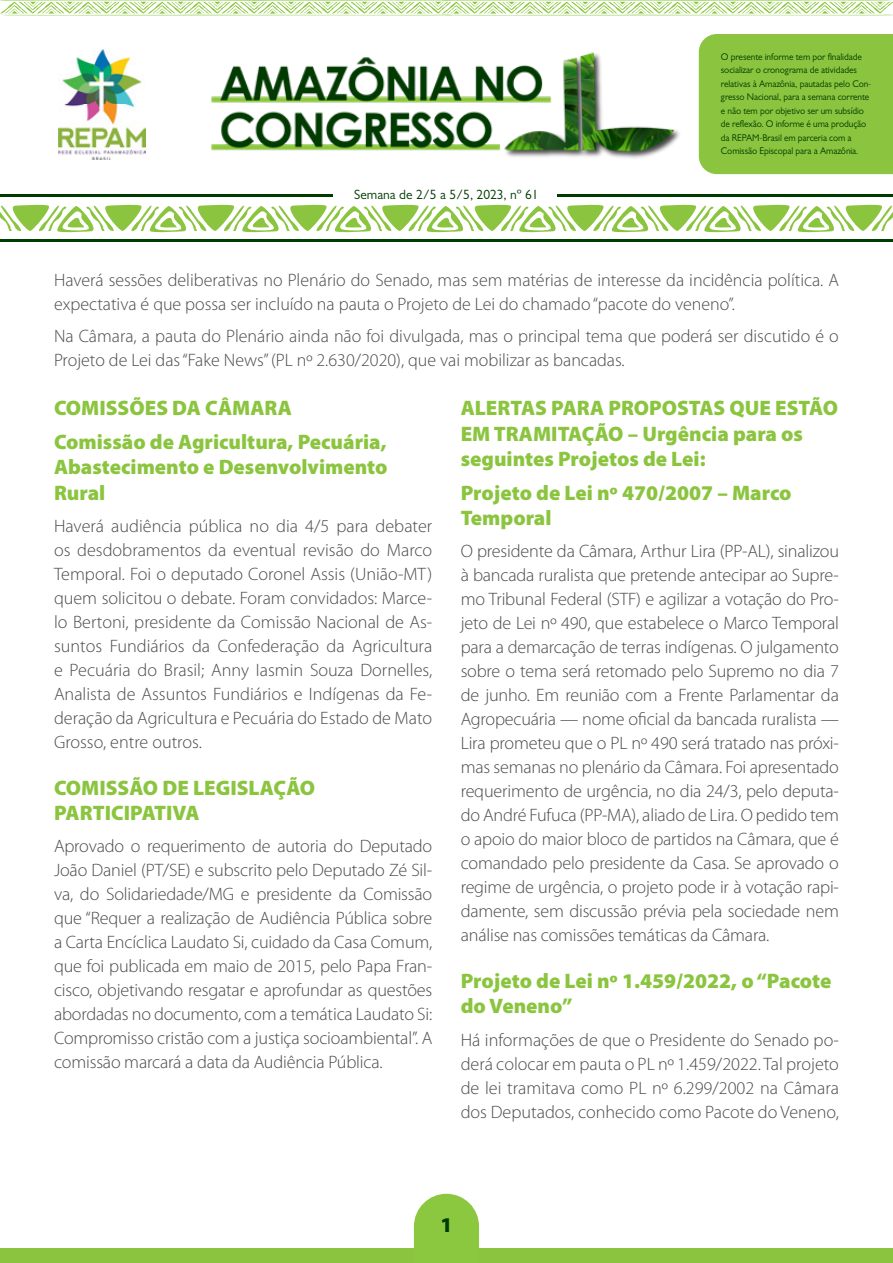
<style>
.page{position:relative;width:893px;height:1263px;background:#fff}
.page>*{position:absolute;margin:0;border:0;box-sizing:border-box;transform-origin:0 0}
.t1{font:900 21px/25.2px "Myriad Pro";color:#8bc53f}
.t2{font:900 21px "Myriad Pro";color:#003b00}
.t3{font:300 18px/24px "Myriad Pro";color:#4a4a49;text-align:justify}
.t4{font:13.5px "Gill Sans MT Pro";color:#003b00}
.t5{font:9.75px/13.5px "Gill Sans MT Pro";letter-spacing:-.01em;color:#003b00;scale:.96 1}
</style>
<div class="page">
<div style="left:0;top:1248px;width:893px;height:15px;background:#8bc53f"></div>
<div style="left:699px;top:34px;width:194px;height:140px;background:#8bc53f"></div>
<svg style="left:0;top:204px;width:893px;height:29px"></svg>
<img style="left:59px;top:49px;width:86px;height:111px">
<hr style="left:0;top:240px;width:893px;height:2px;background:#003b00">
<hr style="left:0;top:194px;width:332px;height:2px;background:#003b00">
<hr style="left:558px;top:194px;width:335px;height:2px;background:#003b00">
<svg style="left:0;top:0;width:893px;height:16px"></svg>
<svg style="left:414px;top:1194px;width:65px;height:54px"></svg>
<img style="left:211px;top:52px;width:469px;height:106px">
<p class="t4" style="left:354px;top:187px;width:186px">Semana de 2/5 a 5/5, 2023, nº 61</p>
<p class="t5" style="left:721px;top:50px;width:158px">O presente informe tem por finalidade socializar o cronograma de atividades relativas à Amazônia, pautadas pelo Con&shy;gresso Nacional, para a semana corrente e não tem por objetivo ser um subsídio de reflexão. O informe é uma produção da REPAM-Brasil em parceria com a Comissão Episcopal para a Amazônia.</p>
<p class="t3" style="left:54px;top:268px;width:786px">Haverá sessões deliberativas no Plenário do Senado, mas sem matérias de interesse da incidência política. A expectativa é que possa ser incluído na pauta o Projeto de Lei do chamado “pacote do veneno”.</p>
<p class="t3" style="left:54px;top:324px;width:786px">Na Câmara, a pauta do Plenário ainda não foi divulgada, mas o principal tema que poderá ser discutido é o<br>Projeto de Lei das “Fake News” (PL nº 2.630/2020), que vai mobilizar as bancadas.</p>
<p class="t1" style="left:54px;top:392px;width:334px;line-height:33.8px">COMISSÕES DA CÂMARA<br>Comissão de Agricultura, Pecuária,</p>
<p class="t1" style="left:54px;top:455px;width:335px">Abastecimento e Desenvolvimento<br>Rural</p>
<p class="t3" style="left:54px;top:514px;width:380px">Haverá audiência pública no dia 4/5 para debater os desdobramentos da eventual revisão do Marco Temporal. Foi o deputado Coronel Assis (União-MT) quem solicitou o debate. Foram convidados: Marce&shy;lo Bertoni, presidente da Comissão Nacional de As&shy;suntos Fundiários da Confederação da Agricultura e Pecuária do Brasil; Anny Iasmin Souza Dornelles, Analista de Assuntos Fundiários e Indígenas da Fe&shy;deração da Agricultura e Pecuária do Estado de Mato Grosso, entre outros.</p>
<p class="t1" style="left:54px;top:775px;width:263px">COMISSÃO DE LEGISLAÇÃO<br>PARTICIPATIVA</p>
<p class="t3" style="left:54px;top:835px;width:380px">Aprovado o requerimento de autoria do Deputado João Daniel (PT/SE) e subscrito pelo Deputado Zé Sil&shy;va, do Solidariedade/MG e presidente da Comissão que “Requer a realização de Audiência Pública sobre a Carta Encíclica Laudato Si, cuidado da Casa Comum, que foi publicada em maio de 2015, pelo Papa Fran&shy;cisco, objetivando resgatar e aprofundar as questões abordadas no documento, com a temática Laudato Si:<br>Compromisso cristão com a justiça socioambiental”. A comissão marcará a data da Audiência Pública.</p>
<p class="t1" style="left:461px;top:396px;width:379px">ALERTAS PARA PROPOSTAS QUE ESTÃO<br>EM TRAMITAÇÃO – Urgência para os seguintes Projetos de Lei:</p>
<p class="t1" style="left:461px;top:480px;width:332px">Projeto de Lei nº 470/2007 – Marco<br>Temporal</p>
<p class="t3" style="left:461px;top:540px;width:380px">O presidente da Câmara, Arthur Lira (PP-AL), sinalizou à bancada ruralista que pretende antecipar ao Supre&shy;mo Tribunal Federal (STF) e agilizar a votação do Pro&shy;jeto de Lei nº 490, que estabelece o Marco Temporal para a demarcação de terras indígenas. O julgamento sobre o tema será retomado pelo Supremo no dia 7 de junho. Em reunião com a Frente Parlamentar da Agropecuária — nome oficial da bancada ruralista — Lira prometeu que o PL nº 490 será tratado nas próxi&shy;mas semanas no plenário da Câmara. Foi apresentado requerimento de urgência, no dia 24/3, pelo deputa&shy;do André Fufuca (PP-MA), aliado de Lira. O pedido tem o apoio do maior bloco de partidos na Câmara, que é comandado pelo presidente da Casa. Se aprovado o regime de urgência, o projeto pode ir à votação rapi&shy;damente, sem discussão prévia pela sociedade nem análise nas comissões temáticas da Câmara.</p>
<p class="t1" style="left:461px;top:968px;width:372px">Projeto de Lei nº 1.459/2022, o “Pacote do Veneno”</p>
<p class="t3" style="left:461px;top:1028px;width:380px">Há informações de que o Presidente do Senado po&shy;derá colocar em pauta o PL nº 1.459/2022. Tal projeto de lei tramitava como PL nº 6.299/2002 na Câmara dos Deputados, conhecido como Pacote do Veneno,</p>
<p class="t2" style="left:440px;top:1213px;width:14px">1</p>
</div>
